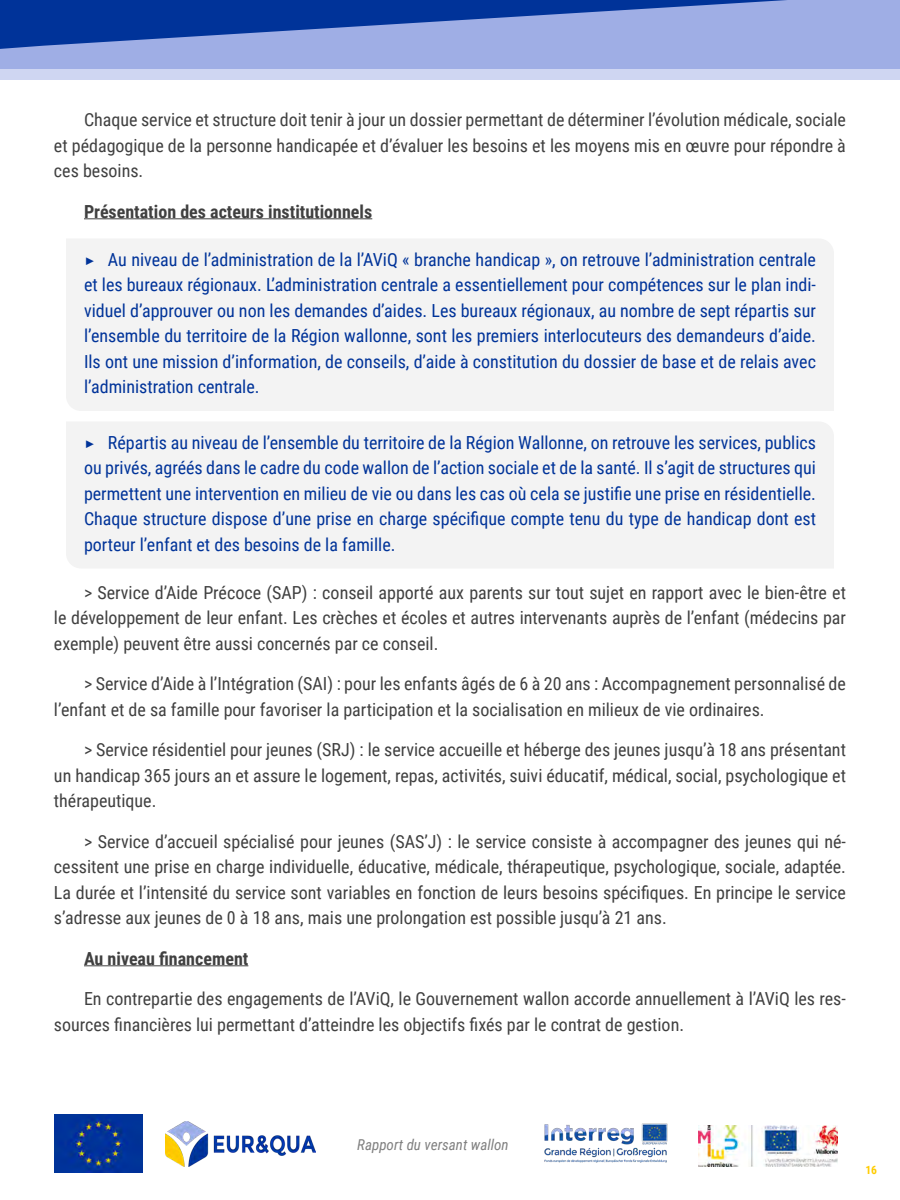
<style>
.page{position:relative;width:900px;height:1200px;background:#fff}
.page>*{position:absolute;margin:0;border:0;box-sizing:border-box;transform-origin:0 0}
.Paragraphe{font:18px/25.5px "Roboto Condensed";color:#404040;text-align:justify}
.t1{font:18px/25.5px "Roboto Condensed";color:#039;text-align:justify}
.Paragraphe-2{font:700 18px "Roboto Condensed";color:#404040}
.t2{font:italic 15px "Roboto Condensed";color:#808080}
.t3{font:700 11.55px "Roboto Condensed";color:#fc0}
.s1{font-family:"Montserrat"}
</style>
<div class="page">
<div style="left:0;top:0;width:900px;height:69px;background:#9faee5"></div>
<div style="left:0;top:69px;width:900px;height:10px;background:#cfd6f2"></div>
<svg style="left:0;top:0;width:787px;height:49px"></svg>
<img style="left:166px;top:1121px;width:149px;height:45px">
<img style="left:54px;top:1114px;width:88px;height:59px">
<img style="left:544px;top:1123px;width:124px;height:40px">
<img style="left:699px;top:1125px;width:139px;height:42px">
<hr style="left:84px;top:218px;width:288px;height:1px;background:#404040">
<div style="left:66px;top:239px;width:768px;height:172px;background:#f3f3f3"></div>
<div style="left:66px;top:422px;width:768px;height:146px;background:#f3f3f3"></div>
<hr style="left:84px;top:965px;width:164px;height:1px;background:#404040">
<p class="Paragraphe" style="left:54px;top:106px;width:794px;text-indent:30px">Chaque service et structure doit tenir à jour un dossier permettant de déterminer l’évolution médicale, sociale et pédagogique de la personne handicapée et d’évaluer les besoins et les moyens mis en œuvre pour répondre à ces besoins.</p>
<p class="Paragraphe-2" style="left:84px;top:199px;width:290px">Présentation des acteurs institutionnels</p>
<p class="t1" style="left:84px;top:246px;width:734px"><span class="s1">▶</span> Au niveau de l’administration de la l’AViQ « branche handicap », on retrouve l’administration centrale et les bureaux régionaux. L’administration centrale a essentiellement pour compétences sur le plan indi&shy;viduel d’approuver ou non les demandes d’aides. Les bureaux régionaux, au nombre de sept répartis sur l’ensemble du territoire de la Région wallonne, sont les premiers interlocuteurs des demandeurs d’aide.<br>Ils ont une mission d’information, de conseils, d’aide à constitution du dossier de base et de relais avec l’administration centrale.</p>
<p class="t1" style="left:84px;top:429px;width:734px"><span class="s1">▶</span> Répartis au niveau de l’ensemble du territoire de la Région Wallonne, on retrouve les services, publics ou privés, agréés dans le cadre du code wallon de l’action sociale et de la santé. Il s’agit de structures qui permettent une intervention en milieu de vie ou dans les cas où cela se justifie une prise en résidentielle.<br>Chaque structure dispose d’une prise en charge spécifique compte tenu du type de handicap dont est porteur l’enfant et des besoins de la famille.</p>
<p class="Paragraphe" style="left:54px;top:579px;width:793px;text-indent:30px">&gt; Service d’Aide Précoce (SAP) : conseil apporté aux parents sur tout sujet en rapport avec le bien-être et le développement de leur enfant. Les crèches et écoles et autres intervenants auprès de l’enfant (médecins par exemple) peuvent être aussi concernés par ce conseil.</p>
<p class="Paragraphe" style="left:54px;top:670px;width:793px;text-indent:30px">&gt; Service d’Aide à l’Intégration (SAI) : pour les enfants âgés de 6 à 20 ans : Accompagnement personnalisé de l’enfant et de sa famille pour favoriser la participation et la socialisation en milieux de vie ordinaires.</p>
<p class="Paragraphe" style="left:54px;top:736px;width:793px;text-indent:30px">&gt; Service résidentiel pour jeunes (SRJ) : le service accueille et héberge des jeunes jusqu’à 18 ans présentant un handicap 365 jours an et assure le logement, repas, activités, suivi éducatif, médical, social, psychologique et thérapeutique.</p>
<p class="Paragraphe" style="left:54px;top:828px;width:794px;text-indent:30px">&gt; Service d’accueil spécialisé pour jeunes (SAS’J) : le service consiste à accompagner des jeunes qui né&shy;cessitent une prise en charge individuelle, éducative, médicale, thérapeutique, psychologique, sociale, adaptée.<br>La durée et l’intensité du service sont variables en fonction de leurs besoins spécifiques. En principe le service s’adresse aux jeunes de 0 à 18 ans, mais une prolongation est possible jusqu’à 21 ans.</p>
<p class="Paragraphe-2" style="left:84px;top:946px;width:166px">Au niveau financement</p>
<p class="Paragraphe" style="left:54px;top:985px;width:794px;text-indent:30px">En contrepartie des engagements de l’AViQ, le Gouvernement wallon accorde annuellement à l’AViQ les res&shy;sources financières lui permettant d’atteindre les objectifs fixés par le contrat de gestion.</p>
<p class="t2" style="left:357px;top:1134px;width:153px">Rapport du versant wallon</p>
<p class="t3" style="left:865px;top:1162px;width:13px">16</p>
</div>
